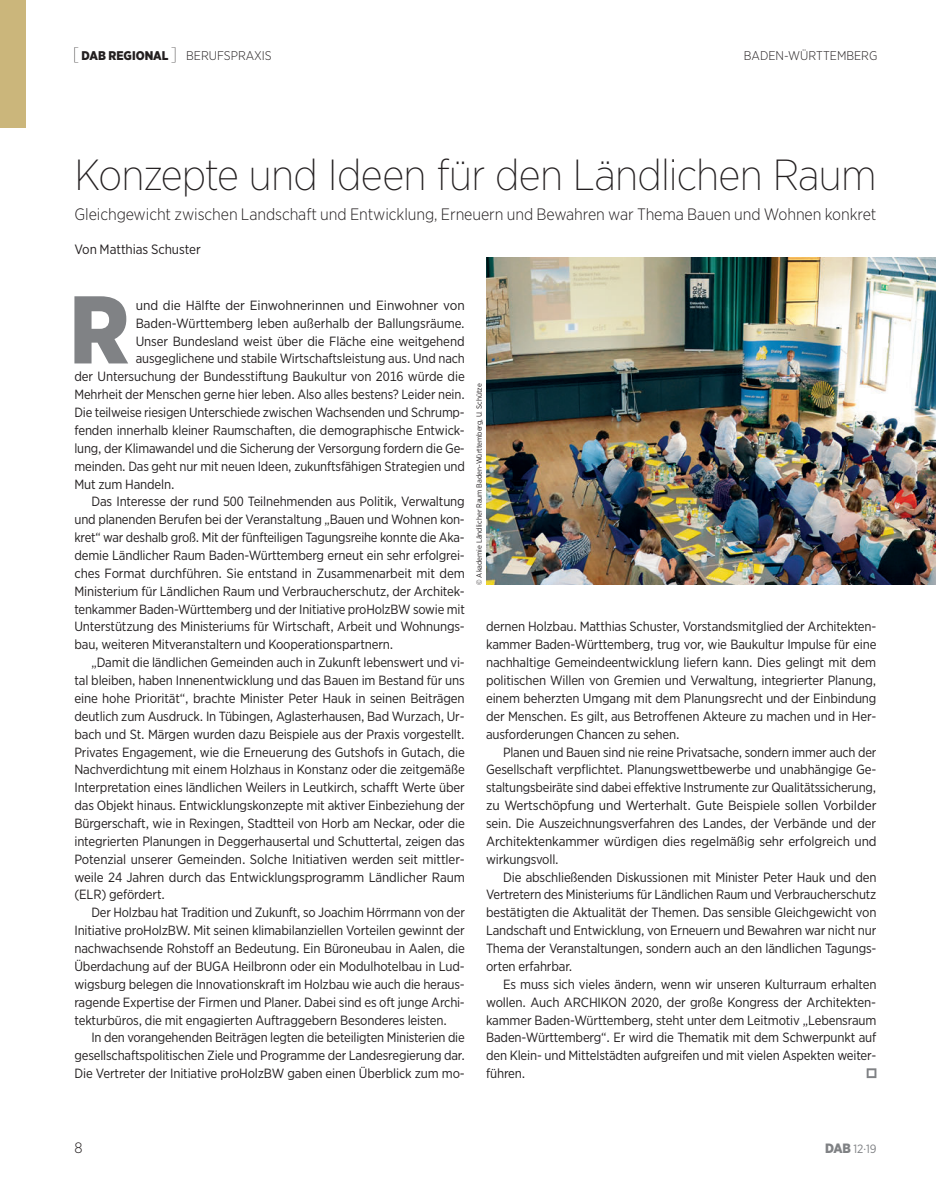
<style>
.page{position:relative;width:936px;height:1191px;background:#fff}
.page>*{position:absolute;margin:0;border:0;box-sizing:border-box;transform-origin:0 0}
.t1{font:900 96px "Gotham Narrow";color:#808285}
.t2{font:200 43.5px "Gotham Narrow";letter-spacing:-.015em;color:#231f20}
.t3{font:300 16.5px "Gotham Narrow";letter-spacing:-.005em;color:#231f20}
.t4{font:300 15px "Gotham Narrow";color:#231f20}
.t5{font:13.5px "Gotham Narrow";letter-spacing:-.005em;color:#231f20}
.t6{font:13.35px/17.9px "Gotham Narrow";letter-spacing:-.01em;color:#231f20;text-align:justify}
.t7{font:300 12.6px "Gotham Narrow";color:#231f20}
.t8{font:12px "Gotham Narrow";color:#808285}
.t9{font:7.5px "Gotham Narrow";color:#231f20}
.s1{font-weight:100;font-size:18px}
.s2{font-weight:900}
.s3{font-weight:900;font-size:13.5px}
</style>
<div class="page">
<svg style="left:866px;top:1068px;width:10px;height:10px"></svg>
<img style="left:486px;top:257px;width:449px;height:328px">
<div style="left:0;top:0;width:26px;height:128px;background:#cbb67b"></div>
<p class="t7" style="left:73px;top:47px;width:200px"><span class="s1">[</span> <span class="s2">DAB REGIONAL</span> <span class="s1">]</span> BERUFSPRAXIS</p>
<p class="t7" style="left:743px;top:47px;width:135px">BADEN-WÜRTTEMBERG</p>
<h2 class="t2" style="left:74px;top:148px;width:803px">Konzepte und Ideen für den Ländlichen Raum</h2>
<p class="t3" style="left:74px;top:204px;width:803px">Gleichgewicht zwischen Landschaft und Entwicklung, Erneuern und Bewahren war Thema Bauen und Wohnen konkret</p>
<p class="t5" style="left:74px;top:241px;width:128px">Von Matthias Schuster</p>
<h1 class="t1" style="left:69px;top:266px;width:61px">R</h1>
<p class="t6" style="left:136px;top:296px;width:330px">und die Hälfte der Einwohnerinnen und Einwohner von</p>
<p class="t6" style="left:136px;top:314px;width:330px">Baden-Württemberg leben außerhalb der Ballungsräume.</p>
<p class="t6" style="left:136px;top:332px;width:330px">Unser Bundesland weist über die Fläche eine weitgehend</p>
<p class="t6" style="left:136px;top:349px;width:331px">ausgeglichene und stabile Wirtschaftsleistung aus. Und nach</p>
<p class="t6" style="left:74px;top:367px;width:392px">der Untersuchung der Bundesstiftung Baukultur von 2016 würde die</p>
<p class="t6" style="left:74px;top:385px;width:392px">Mehrheit der Menschen gerne hier leben. Also alles bestens? Leider nein.</p>
<p class="t6" style="left:74px;top:403px;width:392px">Die teilweise riesigen Unterschiede zwischen Wachsenden und Schrump-</p>
<p class="t6" style="left:74px;top:421px;width:392px">fenden innerhalb kleiner Raumschaften, die demographische Entwick-</p>
<p class="t6" style="left:74px;top:439px;width:392px">lung, der Klimawandel und die Sicherung der Versorgung fordern die Ge-</p>
<p class="t6" style="left:74px;top:457px;width:392px">meinden. Das geht nur mit neuen Ideen, zukunftsfähigen Strategien und</p>
<p class="t6" style="left:74px;top:474px;width:102px">Mut zum Handeln.</p>
<p class="t6" style="left:91px;top:492px;width:375px">Das Interesse der rund 500 Teilnehmenden aus Politik, Verwaltung</p>
<p class="t6" style="left:74px;top:510px;width:392px">und planenden Berufen bei der Veranstaltung „Bauen und Wohnen kon-</p>
<p class="t6" style="left:74px;top:528px;width:392px">kret“ war deshalb groß. Mit der fünfteiligen Tagungsreihe konnte die Aka-</p>
<p class="t6" style="left:74px;top:546px;width:392px">demie Ländlicher Raum Baden-Württemberg erneut ein sehr erfolgrei-</p>
<p class="t6" style="left:74px;top:564px;width:392px">ches Format durchführen. Sie entstand in Zusammenarbeit mit dem</p>
<p class="t6" style="left:74px;top:582px;width:392px">Ministerium für Ländlichen Raum und Verbraucherschutz, der Architek-</p>
<p class="t6" style="left:74px;top:599px;width:392px">tenkammer Baden-Württemberg und der Initiative proHolzBW sowie mit</p>
<p class="t6" style="left:74px;top:617px;width:392px">Unterstützung des Ministeriums für Wirtschaft, Arbeit und Wohnungs-</p>
<p class="t6" style="left:74px;top:635px;width:320px">bau, weiteren Mitveranstaltern und Kooperationspartnern.</p>
<p class="t6" style="left:91px;top:653px;width:375px">„Damit die ländlichen Gemeinden auch in Zukunft lebenswert und vi-</p>
<p class="t6" style="left:74px;top:671px;width:392px">tal bleiben, haben Innenentwicklung und das Bauen im Bestand für uns</p>
<p class="t6" style="left:74px;top:689px;width:392px">eine hohe Priorität“, brachte Minister Peter Hauk in seinen Beiträgen</p>
<p class="t6" style="left:74px;top:707px;width:392px">deutlich zum Ausdruck. In Tübingen, Aglasterhausen, Bad Wurzach, Ur-</p>
<p class="t6" style="left:74px;top:724px;width:392px">bach und St. Märgen wurden dazu Beispiele aus der Praxis vorgestellt.</p>
<p class="t6" style="left:74px;top:742px;width:392px">Privates Engagement, wie die Erneuerung des Gutshofs in Gutach, die</p>
<p class="t6" style="left:74px;top:760px;width:392px">Nachverdichtung mit einem Holzhaus in Konstanz oder die zeitgemäße</p>
<p class="t6" style="left:74px;top:778px;width:392px">Interpretation eines ländlichen Weilers in Leutkirch, schafft Werte über</p>
<p class="t6" style="left:74px;top:796px;width:392px">das Objekt hinaus. Entwicklungskonzepte mit aktiver Einbeziehung der</p>
<p class="t6" style="left:74px;top:814px;width:392px">Bürgerschaft, wie in Rexingen, Stadtteil von Horb am Neckar, oder die</p>
<p class="t6" style="left:74px;top:832px;width:392px">integrierten Planungen in Deggerhausertal und Schuttertal, zeigen das</p>
<p class="t6" style="left:74px;top:850px;width:392px">Potenzial unserer Gemeinden. Solche Initiativen werden seit mittler-</p>
<p class="t6" style="left:74px;top:867px;width:392px">weile 24 Jahren durch das Entwicklungsprogramm Ländlicher Raum</p>
<p class="t6" style="left:74px;top:885px;width:92px">(ELR) gefördert.</p>
<p class="t6" style="left:91px;top:903px;width:375px">Der Holzbau hat Tradition und Zukunft, so Joachim Hörrmann von der</p>
<p class="t6" style="left:74px;top:921px;width:392px">Initiative proHolzBW. Mit seinen klimabilanziellen Vorteilen gewinnt der</p>
<p class="t6" style="left:74px;top:939px;width:392px">nachwachsende Rohstoff an Bedeutung. Ein Büroneubau in Aalen, die</p>
<p class="t6" style="left:74px;top:957px;width:392px">Überdachung auf der BUGA Heilbronn oder ein Modulhotelbau in Lud-</p>
<p class="t6" style="left:74px;top:975px;width:392px">wigsburg belegen die Innovationskraft im Holzbau wie auch die heraus-</p>
<p class="t6" style="left:74px;top:992px;width:392px">ragende Expertise der Firmen und Planer. Dabei sind es oft junge Archi-</p>
<p class="t6" style="left:74px;top:1010px;width:374px">tekturbüros, die mit engagierten Auftraggebern Besonderes leisten.</p>
<p class="t6" style="left:91px;top:1028px;width:375px">In den vorangehenden Beiträgen legten die beteiligten Ministerien die</p>
<p class="t6" style="left:74px;top:1046px;width:392px">gesellschaftspolitischen Ziele und Programme der Landesregierung dar.</p>
<p class="t6" style="left:74px;top:1064px;width:392px">Die Vertreter der Initiative proHolzBW gaben einen Überblick zum mo-</p>
<p class="t9" style="left:474px;top:585px;width:203px;rotate:-90deg">© Akademie Ländlicher Raum Baden-Württemberg, U. Schütze</p>
<p class="t6" style="left:486px;top:617px;width:392px">dernen Holzbau. Matthias Schuster, Vorstandsmitglied der Architekten&shy;kammer Baden-Württemberg, trug vor, wie Baukultur Impulse für eine nachhaltige Gemeindeentwicklung liefern kann. Dies gelingt mit dem politischen Willen von Gremien und Verwaltung, integrierter Planung, einem beherzten Umgang mit dem Planungsrecht und der Einbindung der Menschen. Es gilt, aus Betroffenen Akteure zu machen und in Her&shy;ausforderungen Chancen zu sehen.</p>
<p class="t6" style="left:486px;top:742px;width:392px;text-indent:17px">Planen und Bauen sind nie reine Privatsache, sondern immer auch der Gesellschaft verpflichtet. Planungswettbewerbe und unabhängige Ge&shy;staltungsbeiräte sind dabei effektive Instrumente zur Qualitätssicherung, zu Wertschöpfung und Werterhalt. Gute Beispiele sollen Vorbilder sein. Die Auszeichnungsverfahren des Landes, der Verbände und der Architektenkammer würdigen dies regelmäßig sehr erfolgreich und wirkungsvoll.</p>
<p class="t6" style="left:486px;top:867px;width:392px;text-indent:17px">Die abschließenden Diskussionen mit Minister Peter Hauk und den Vertretern des Ministeriums für Ländlichen Raum und Verbraucherschutz bestätigten die Aktualität der Themen. Das sensible Gleichgewicht von Landschaft und Entwicklung, von Erneuern und Bewahren war nicht nur Thema der Veranstaltungen, sondern auch an den ländlichen Tagungs&shy;orten erfahrbar.</p>
<p class="t6" style="left:486px;top:975px;width:392px;text-align:left;text-indent:17px">Es muss sich vieles ändern, wenn wir unseren Kulturraum erhalten wollen. Auch ARCHIKON 2020, der große Kongress der Architekten&shy;kammer Baden-Württemberg, steht unter dem Leitmotiv „Lebensraum Baden-Württemberg“. Er wird die Thematik mit dem Schwerpunkt auf den Klein- und Mittelstädten aufgreifen und mit vielen Aspekten weiter&shy;führen.</p>
<p class="t4" style="left:74px;top:1138px;width:10px">8</p>
<p class="t8" style="left:825px;top:1141px;width:53px"><span class="s3">DAB</span> 12·19</p>
</div>
